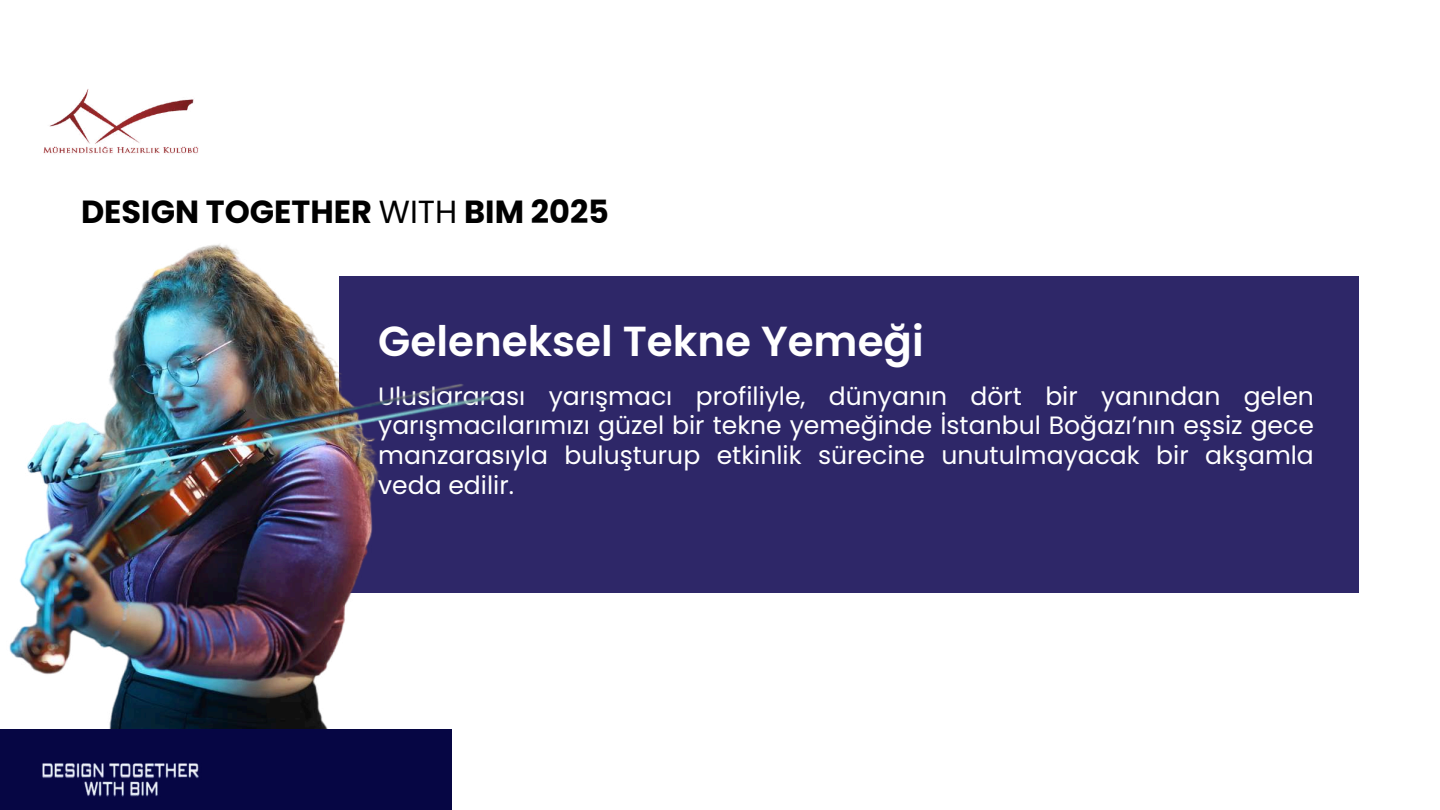
<style>
.page{position:relative;width:1440px;height:810px;background:#fff}
.page>*{position:absolute;margin:0;border:0;box-sizing:border-box;transform-origin:0 0}
.t1{font:600 42px "Poppins";color:#fff}
.t2{font:700 32px "Poppins";color:#000}
.t3{font:25.1px/29.8px "Poppins";color:#fff;text-align:justify}
.s1{font-weight:400}
</style>
<div class="page">
<div style="left:340px;top:277px;width:1019px;height:316px;background:#2e2768"></div>
<img style="left:44px;top:89px;width:155px;height:60px">
<img style="left:9px;top:149px;width:483px;height:580px">
<div style="left:0;top:729px;width:452px;height:81px;background:#060644"></div>
<img style="left:42px;top:763px;width:157px;height:34px">
<p class="t2" style="left:81px;top:189px;width:530px">DESIGN TOGETHER <span class="s1">WITH</span> BIM 2025</p>
<h1 class="t1" style="left:378px;top:312px;width:547px">Geleneksel Tekne Yemeği</h1>
<p class="t3" style="left:378px;top:381px;width:937px">Uluslararası yarışmacı profiliyle, dünyanın dört bir yanından gelen yarışmacılarımızı güzel bir tekne yemeğinde İstanbul Boğazı’nın eşsiz gece manzarasıyla buluşturup etkinlik sürecine unutulmayacak bir akşamla veda edilir.</p>
</div>
